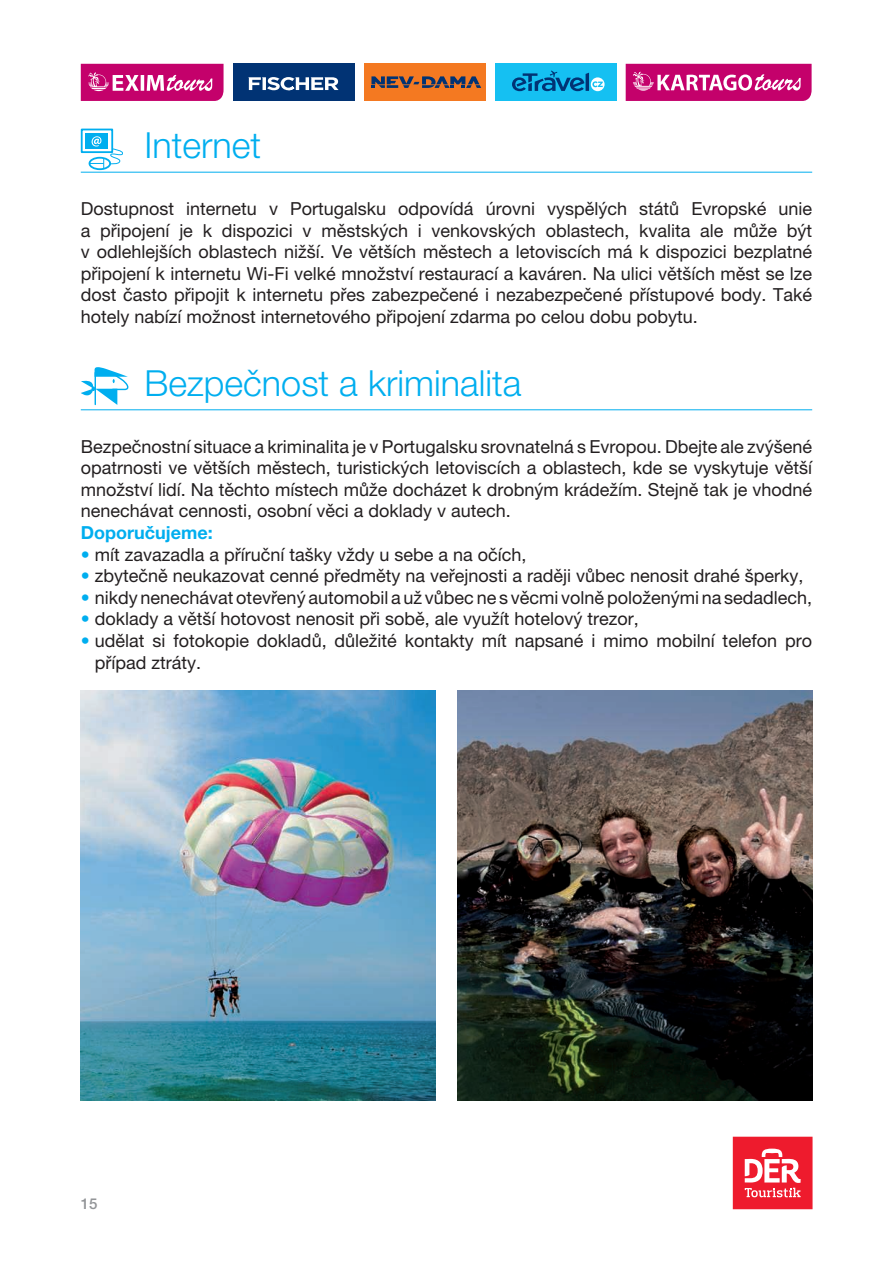
<style>
.page{position:relative;width:893px;height:1263px;background:#fff}
.page>*{position:absolute;margin:0;border:0;box-sizing:border-box;transform-origin:0 0}
.t1{font:300 36px "Helvetica Neue CE";color:#00aeef}
.t2{font:18px/21.6px "Helvetica Neue CE";color:#231f20;text-align:justify}
.t3{font:700 18px "Helvetica Neue CE";color:#00aeef}
.t4{font:500 15px "Helvetica Neue CE";color:#939598}
.s1{color:#00aeef}
</style>
<div class="page">
<div style="left:233px;top:64px;width:121px;height:37px;background:#013374"></div>
<svg style="left:248px;top:77px;width:91px;height:13px"></svg>
<div style="left:364px;top:64px;width:121px;height:37px;background:#f47921"></div>
<svg style="left:371px;top:76px;width:110px;height:12px"></svg>
<div style="left:495px;top:64px;width:121px;height:37px;background:#15c0f2"></div>
<svg style="left:512px;top:71px;width:93px;height:20px"></svg>
<svg style="left:81px;top:64px;width:143px;height:37px;background:#cd2b83"></svg>
<svg style="left:626px;top:64px;width:186px;height:37px;background:#ce2c84"></svg>
<div style="left:733px;top:1137px;width:79px;height:72px;background:#ee1b2d"></div>
<svg style="left:745px;top:1148px;width:56px;height:49px"></svg>
<hr style="left:81px;top:172px;width:731px;height:1px;background:#00aeef">
<hr style="left:81px;top:409px;width:731px;height:1px;background:#00aeef">
<div style="left:89px;top:157px;width:22px;height:13px;border:2px solid #00aeef;border-radius:50%"></div>
<div style="left:81px;top:129px;width:32px;height:24px;border:2px solid #00aeef"></div>
<div style="left:85px;top:133px;width:23px;height:15px;background:#00aeef"></div>
<svg style="left:89px;top:136px;width:34px;height:33px"></svg>
<svg style="left:81px;top:367px;width:48px;height:39px"></svg>
<img style="left:81px;top:690px;width:355px;height:411px">
<img style="left:457px;top:690px;width:355px;height:411px">
<h1 class="t1" style="left:145px;top:124px;width:118px">Internet</h1>
<p class="t2" style="left:81px;top:198px;width:733px">Dostupnost internetu v Portugalsku odpovídá úrovni vyspělých států Evropské unie a připojení je k dispozici v městských i venkovských oblastech, kvalita ale může být v odlehlejších oblastech nižší. Ve větších městech a letoviscích má k dispozici bezplatné připojení k internetu Wi-Fi velké množství restaurací a kaváren. Na ulici větších měst se lze dost často připojit k internetu přes zabezpečené i nezabezpečené přístupové body. Také hotely nabízí možnost internetového připojení zdarma po celou dobu pobytu.</p>
<h1 class="t1" style="left:145px;top:362px;width:378px">Bezpečnost a kriminalita</h1>
<p class="t2" style="left:81px;top:435px;width:733px">Bezpečnostní situace a kriminalita je v Portugalsku srovnatelná s Evropou. Dbejte ale zvýšené opatrnosti ve větších městech, turistických letoviscích a oblastech, kde se vyskytuje větší množství lidí. Na těchto místech může docházet k drobným krádežím. Stejně tak je vhodné nenechávat cennosti, osobní věci a doklady v autech.</p>
<p class="t3" style="left:81px;top:521px;width:133px">Doporučujeme:</p>
<p class="t2" style="left:81px;top:543px;width:447px"><span class="s1">•</span> mít zavazadla a příruční tašky vždy u sebe a na očích,</p>
<p class="t2" style="left:81px;top:565px;width:724px"><span class="s1">•</span> zbytečně neukazovat cenné předměty na veřejnosti a raději vůbec nenosit drahé šperky,</p>
<p class="t2" style="left:81px;top:587px;width:733px"><span class="s1">•</span> nikdy nenechávat otevřený automobil a už vůbec ne s věcmi volně položenými na sedadlech,</p>
<p class="t2" style="left:81px;top:608px;width:560px"><span class="s1">•</span> doklady a větší hotovost nenosit při sobě, ale využít hotelový trezor,</p>
<p class="t2" style="left:95px;top:630px;width:719px;text-indent:-14px"><span class="s1">•</span> udělat si fotokopie dokladů, důležité kontakty mít napsané i mimo mobilní telefon pro případ ztráty.</p>
<p class="t4" style="left:81px;top:1194px;width:18px">15</p>
</div>
